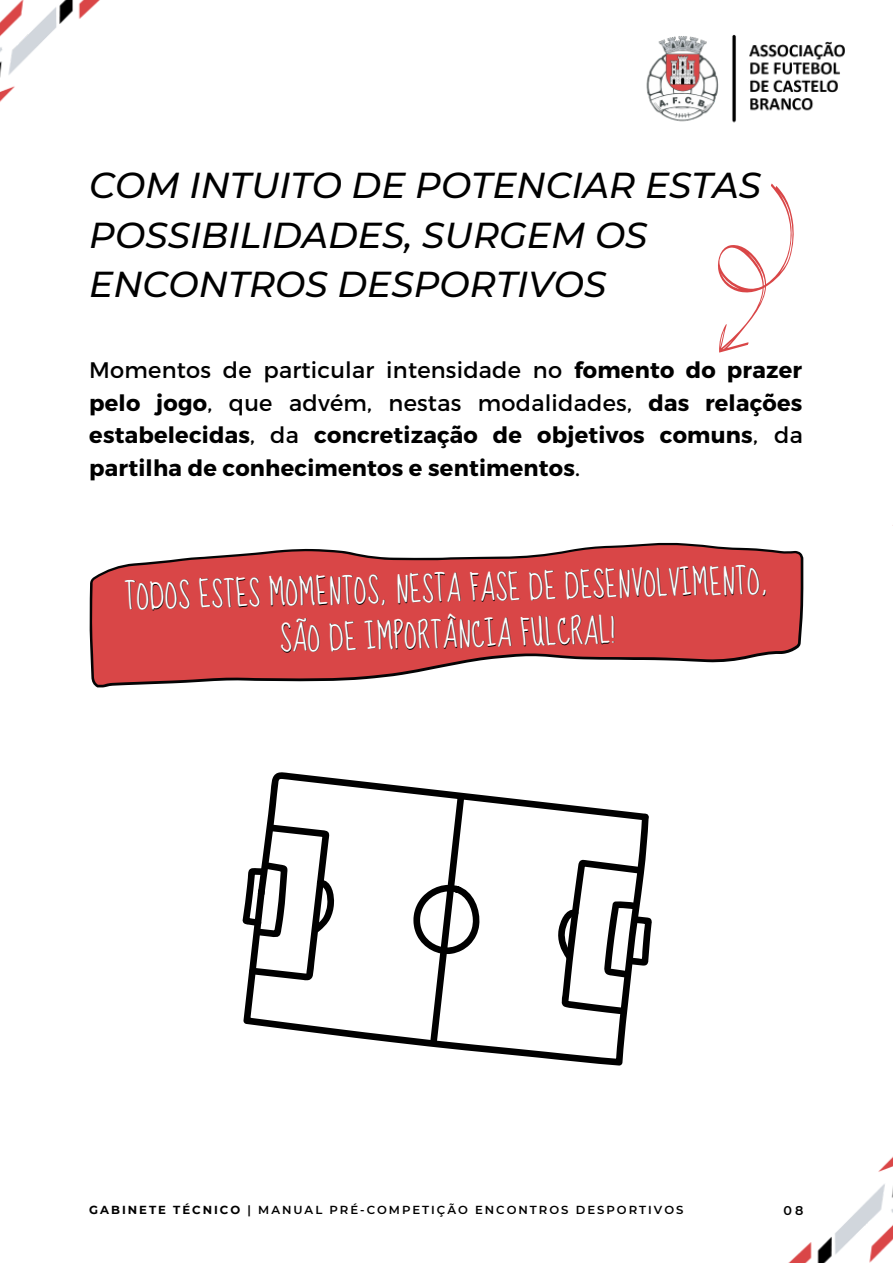
<style>
.page{position:relative;width:893px;height:1264px;background:#fff}
.page>*{position:absolute;margin:0;border:0;box-sizing:border-box;transform-origin:0 0}
.t1{font:italic 500 36px/49.5px "Montserrat";color:#000}
.t2{font:31.2px/46px "Sue Ellen Francisco";color:#fff;text-align:center}
.t3{font:700 22.5px/32.5px "Montserrat";letter-spacing:.01em;color:#000;text-align:justify}
.t4{font:600 12.75px "Montserrat";color:#000}
.t5{font:600 11.7px "Montserrat";letter-spacing:.17em;color:#000}
.s1{font-weight:400}
.s2{font-weight:700}
</style>
<div class="page">
<img style="left:0;top:0;width:892px;height:1262px">
<svg style="left:673px;top:177px;width:152px;height:186px"></svg>
<svg style="left:89px;top:542px;width:714px;height:145px;fill:#d94647"></svg>
<svg style="left:213px;top:748px;width:467px;height:343px"></svg>
<svg style="left:243px;top:771px;width:407px;height:296px"></svg>
<svg style="left:409px;top:793px;width:74px;height:251px"></svg>
<svg style="left:554px;top:858px;width:99px;height:156px"></svg>
<svg style="left:242px;top:823px;width:95px;height:158px"></svg>
<h1 class="t1" style="left:89px;top:161px;width:673px">COM INTUITO DE POTENCIAR ESTAS<br>POSSIBILIDADES, SURGEM OS<br>ENCONTROS DESPORTIVOS</h1>
<p class="t3" style="left:89px;top:352px;width:715px"><span class="s1">Momentos de particular intensidade no</span> fomento do prazer pelo jogo<span class="s1">, que advém, nestas modalidades,</span> das relações estabelecidas<span class="s1">, da</span> concretização de objetivos comuns<span class="s1">, da </span>partilha de conhecimentos e sentimentos<span class="s1">.</span></p>
<h2 class="t2" style="left:124px;top:573px;width:645px;rotate:-1deg">TODOS ESTES MOMENTOS, NESTA FASE DE DESENVOLVIMENTO,<br>SÃO DE IMPORTÂNCIA FULCRAL!</h2>
<p class="t5" style="left:89px;top:1202px;width:595px"><span class="s2">GABINETE TÉCNICO</span> | MANUAL PRÉ-COMPETIÇÃO ENCONTROS DESPORTIVOS</p>
<p class="t4" style="left:783px;top:1202px;width:21px">08</p>
</div>
